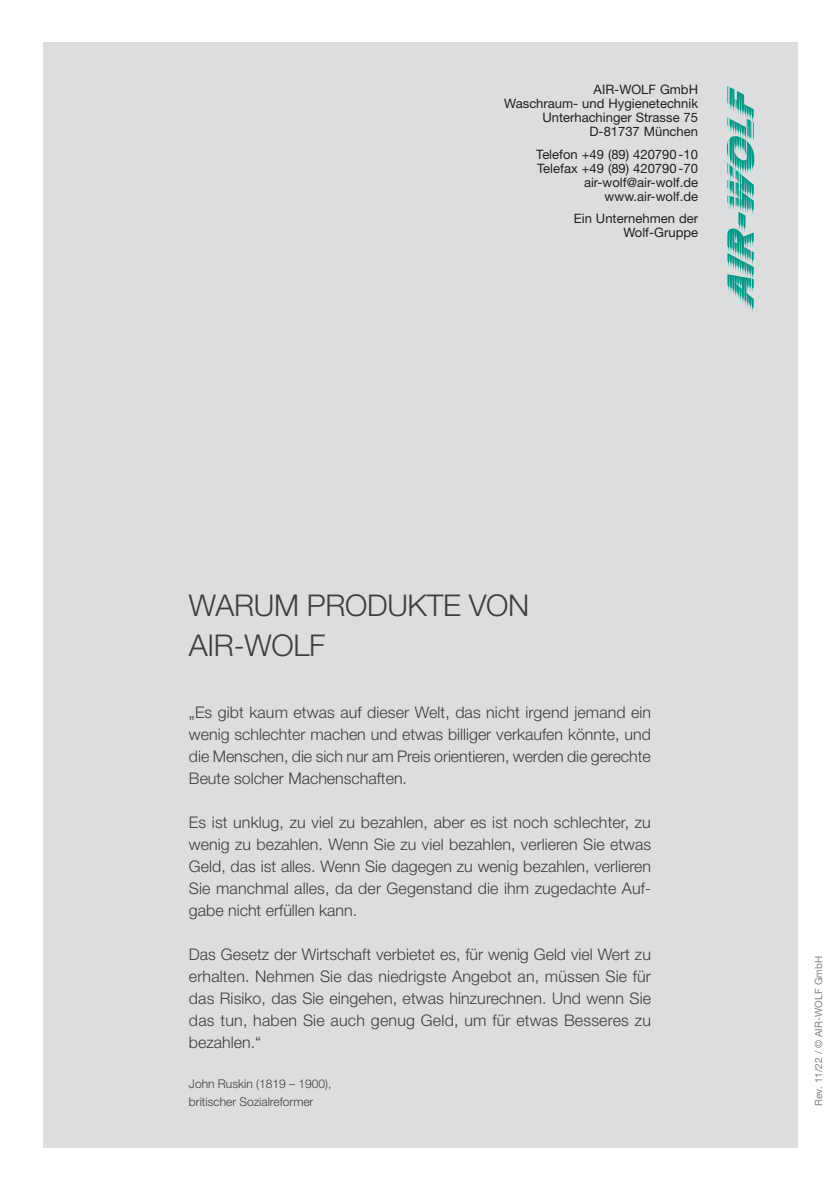
<style>
.page{position:relative;width:840px;height:1191px;background:#fff}
.page>*{position:absolute;margin:0;border:0;box-sizing:border-box;transform-origin:0 0}
.t1{font:300 30px/40px "Helvetica Neue LT Pro";letter-spacing:-.01em;color:#3e3e3f}
.t2{font:300 16px/22px "Helvetica Neue LT Pro";color:#3e3e3f;text-align:justify}
.t3{font:13px/14px "Helvetica Neue LT Pro";color:#231f20;text-align:right}
.t4{font:300 12px/18px "Helvetica Neue LT Pro";color:#3e3e3f}
.t5{font:10px "Helvetica Neue LT Pro";letter-spacing:.01em;color:#808285}
</style>
<div class="page">
<div style="left:43px;top:43px;width:754px;height:1105px;background:#dcdddf"></div>
<svg style="left:726px;top:86px;width:27px;height:225px"></svg>
<p class="t3" style="left:504px;top:82px;width:195px">AIR-WOLF GmbH<br>Waschraum- und Hygienetechnik<br>Unterhachinger Strasse 75<br>D-81737 München</p>
<p class="t3" style="left:536px;top:147px;width:163px">Telefon +49 (89) 420790 -10<br>Telefax +49 (89) 420790 -70 air-wolf@air-wolf.de www.air-wolf.de</p>
<p class="t3" style="left:573px;top:211px;width:126px">Ein Unternehmen der<br>Wolf-Gruppe</p>
<h1 class="t1" style="left:189px;top:584px;width:341px">WARUM PRODUKTE VON<br>AIR-WOLF</h1>
<p class="t2" style="left:189px;top:700px;width:463px">„Es gibt kaum etwas auf dieser Welt, das nicht irgend jemand ein wenig schlechter machen und etwas billiger verkaufen könnte, und die Menschen, die sich nur am Preis orientieren, werden die gerechte Beute solcher Machenschaften.</p>
<p class="t2" style="left:189px;top:810px;width:463px">Es ist unklug, zu viel zu bezahlen, aber es ist noch schlechter, zu wenig zu bezahlen. Wenn Sie zu viel bezahlen, verlieren Sie etwas Geld, das ist alles. Wenn Sie dagegen zu wenig bezahlen, verlieren Sie manchmal alles, da der Gegenstand die ihm zugedachte Auf&shy;gabe nicht erfüllen kann.</p>
<p class="t2" style="left:189px;top:942px;width:463px">Das Gesetz der Wirtschaft verbietet es, für wenig Geld viel Wert zu erhalten. Nehmen Sie das niedrigste Angebot an, müssen Sie für das Risiko, das Sie eingehen, etwas hinzurechnen. Und wenn Sie das tun, haben Sie auch genug Geld, um für etwas Besseres zu bezahlen.“</p>
<p class="t4" style="left:189px;top:1074px;width:144px">John Ruskin (1819 – 1900), britischer Sozialreformer</p>
<p class="t5" style="left:812px;top:1106px;width:152px;rotate:-90deg">Rev. 11/22 / © AIR-WOLF GmbH</p>
</div>
